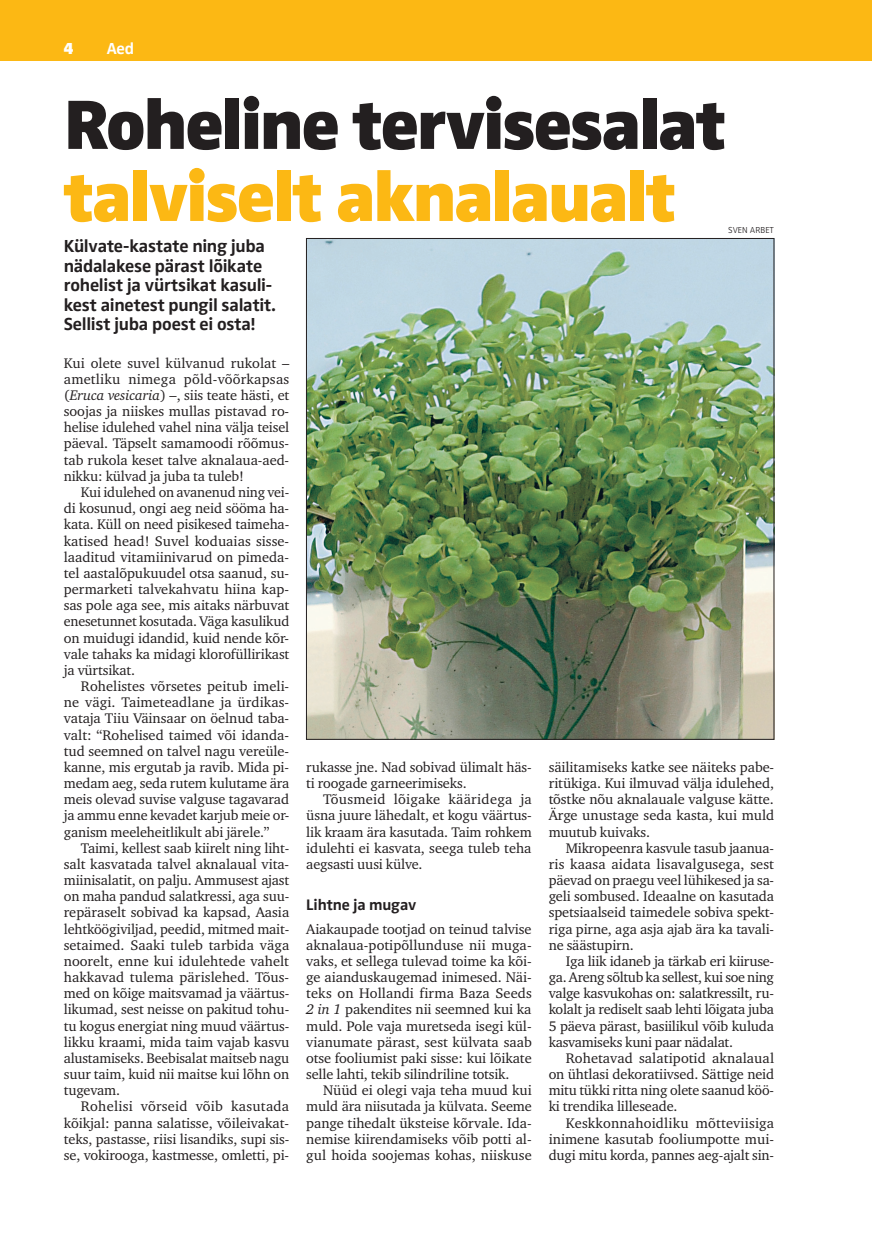
<style>
.page{position:relative;width:872px;height:1234px;background:#fff}
.page>*{position:absolute;margin:0;border:0;box-sizing:border-box;transform-origin:0 0}
.t1{font:900 72px "Zwo Pro";letter-spacing:-.03em;color:#231f20}
.t2{font:900 72px "Zwo Pro";letter-spacing:-.035em;color:#fcb814}
.t3{font:700 18px/19.5px "Zwo Pro";letter-spacing:-.015em;color:#231f20}
.t4{font:700 16.5px "Zwo Pro";color:#fff}
.t5{font:900 16.5px "Zwo Pro";color:#fff}
.t6{font:700 15.75px "Zwo Pro";letter-spacing:-.01em;color:#231f20}
.t7{font:14.25px/16.2px "Charter ITC";letter-spacing:-.01em;color:#231f20;text-align:justify}
.t8{font:300 9px "Zwo Pro";color:#231f20}
.s1{font-style:italic}
</style>
<div class="page">
<div style="left:0;top:0;width:872px;height:60px;background:#fcb814"></div>
<img style="left:308px;top:240px;width:464px;height:497px">
<p class="t5" style="left:64px;top:39px;width:11px">4</p>
<p class="t4" style="left:106px;top:39px;width:29px">Aed</p>
<h1 class="t1" style="left:64px;top:81px;width:664px">Roheline tervisesalat</h1>
<h1 class="t2" style="left:64px;top:153px;width:614px">talviselt aknalaualt</h1>
<p class="t3" style="left:64px;top:237px;width:214px">Külvate-kastate ning juba nädalakese pärast lõikate rohelist ja vürtsikat kasuli&shy;kest ainetest pungil salatit.<br>Sellist juba poest ei osta!</p>
<p class="t7" style="left:64px;top:354px;width:227px">Kui olete suvel külvanud rukolat – ametliku nimega põld-võõrkapsas (<span class="s1">Eruca vesicaria</span>) –, siis teate hästi, et soojas ja niiskes mullas pistavad ro&shy;helise idulehed vahel nina välja teisel päeval. Täpselt samamoodi rõõmus&shy;tab rukola keset talve aknalaua-aed&shy;nikku: külvad ja juba ta tuleb!</p>
<p class="t7" style="left:64px;top:484px;width:227px;text-indent:17px">Kui idulehed on avanenud ning vei&shy;di kosunud, ongi aeg neid sööma ha&shy;kata. Küll on need pisikesed taimeha&shy;katised head! Suvel koduaias sisse&shy;laaditud vitamiinivarud on pimeda&shy;tel aastalõpukuudel otsa saanud, su&shy;permarketi talvekahvatu hiina kap&shy;sas pole aga see, mis aitaks närbuvat enesetunnet kosutada. Väga kasulikud on muidugi idandid, kuid nende kõr&shy;vale tahaks ka midagi klorofüllirikast ja vürtsikat.</p>
<p class="t7" style="left:64px;top:678px;width:227px;text-indent:17px">Rohelistes võrsetes peitub imeli&shy;ne vägi. Taimeteadlane ja ürdikas&shy;vataja Tiiu Väinsaar on öelnud taba&shy;valt: “Rohelised taimed või idanda&shy;tud seemned on talvel nagu vereüle&shy;kanne, mis ergutab ja ravib. Mida pi&shy;medam aeg, seda rutem kulutame ära meis olevad suvise valguse tagavarad ja ammu enne kevadet karjub meie or&shy;ganism meeleheitlikult abi järele.”</p>
<p class="t7" style="left:64px;top:839px;width:227px;text-indent:17px">Taimi, kellest saab kiirelt ning liht&shy;salt kasvatada talvel aknalaual vita&shy;miinisalatit, on palju. Ammusest ajast on maha pandud salatkressi, aga suu&shy;repäraselt sobivad ka kapsad, Aasia lehtköögiviljad, peedid, mitmed mait&shy;setaimed. Saaki tuleb tarbida väga noorelt, enne kui idulehtede vahelt hakkavad tulema pärislehed. Tõus&shy;med on kõige maitsvamad ja väärtus&shy;likumad, sest neisse on pakitud tohu&shy;tu kogus energiat ning muud väärtus&shy;likku kraami, mida taim vajab kasvu alustamiseks. Beebisalat maitseb nagu suur taim, kuid nii maitse kui lõhn on tugevam.</p>
<p class="t7" style="left:64px;top:1098px;width:227px;text-indent:17px">Rohelisi võrseid võib kasutada kõikjal: panna salatisse, võileivakat&shy;teks, pastasse, riisi lisandiks, supi sis&shy;se, vokirooga, kastmesse, omletti, pi-</p>
<p class="t8" style="left:728px;top:225px;width:47px">SVEN ARBET</p>
<p class="t7" style="left:306px;top:758px;width:227px">rukasse jne. Nad sobivad ülimalt häs&shy;ti roogade garneerimiseks.</p>
<p class="t7" style="left:306px;top:791px;width:227px;text-indent:17px">Tõusmeid lõigake kääridega ja üsna juure lähedalt, et kogu väärtus&shy;lik kraam ära kasutada. Taim rohkem idulehti ei kasvata, seega tuleb teha aegsasti uusi külve.</p>
<p class="t6" style="left:306px;top:895px;width:111px">Lihtne ja mugav</p>
<p class="t7" style="left:306px;top:920px;width:227px">Aiakaupade tootjad on teinud talvise aknalaua-potipõllunduse nii muga&shy;vaks, et sellega tulevad toime ka kõi&shy;ge aianduskaugemad inimesed. Näi&shy;teks on Hollandi firma Baza Seeds <span class="s1">2 in 1</span> pakendites nii seemned kui ka muld. Pole vaja muretseda isegi kül&shy;vianumate pärast, sest külvata saab otse fooliumist paki sisse: kui lõikate selle lahti, tekib silindriline totsik.</p>
<p class="t7" style="left:306px;top:1081px;width:227px;text-indent:17px">Nüüd ei olegi vaja teha muud kui muld ära niisutada ja külvata. Seeme pange tihedalt üksteise kõrvale. Ida&shy;nemise kiirendamiseks võib potti al&shy;gul hoida soojemas kohas, niiskuse</p>
<p class="t7" style="left:549px;top:758px;width:227px">säilitamiseks katke see näiteks pabe&shy;ritükiga. Kui ilmuvad välja idulehed, tõstke nõu aknalauale valguse kätte.<br>Ärge unustage seda kasta, kui muld muutub kuivaks.</p>
<p class="t7" style="left:549px;top:839px;width:227px;text-indent:17px">Mikropeenra kasvule tasub jaanua&shy;ris kaasa aidata lisavalgusega, sest päevad on praegu veel lühikesed ja sa&shy;geli sombused. Ideaalne on kasutada spetsiaalseid taimedele sobiva spekt&shy;riga pirne, aga asja ajab ära ka tavali&shy;ne säästupirn.</p>
<p class="t7" style="left:549px;top:952px;width:227px;text-indent:17px">Iga liik idaneb ja tärkab eri kiiruse&shy;ga. Areng sõltub ka sellest, kui soe ning valge kasvukohas on: salatkressilt, ru&shy;kolalt ja rediselt saab lehti lõigata juba 5 päeva pärast, basiilikul võib kuluda kasvamiseks kuni paar nädalat.</p>
<p class="t7" style="left:549px;top:1049px;width:227px;text-indent:17px">Rohetavad salatipotid aknalaual on ühtlasi dekoratiivsed. Sättige neid mitu tükki ritta ning olete saanud köö&shy;ki trendika lilleseade.</p>
<p class="t7" style="left:549px;top:1114px;width:227px;text-indent:17px">Keskkonnahoidliku mõtteviisiga inimene kasutab fooliumpotte mui&shy;dugi mitu korda, pannes aeg-ajalt sin-</p>
</div>
